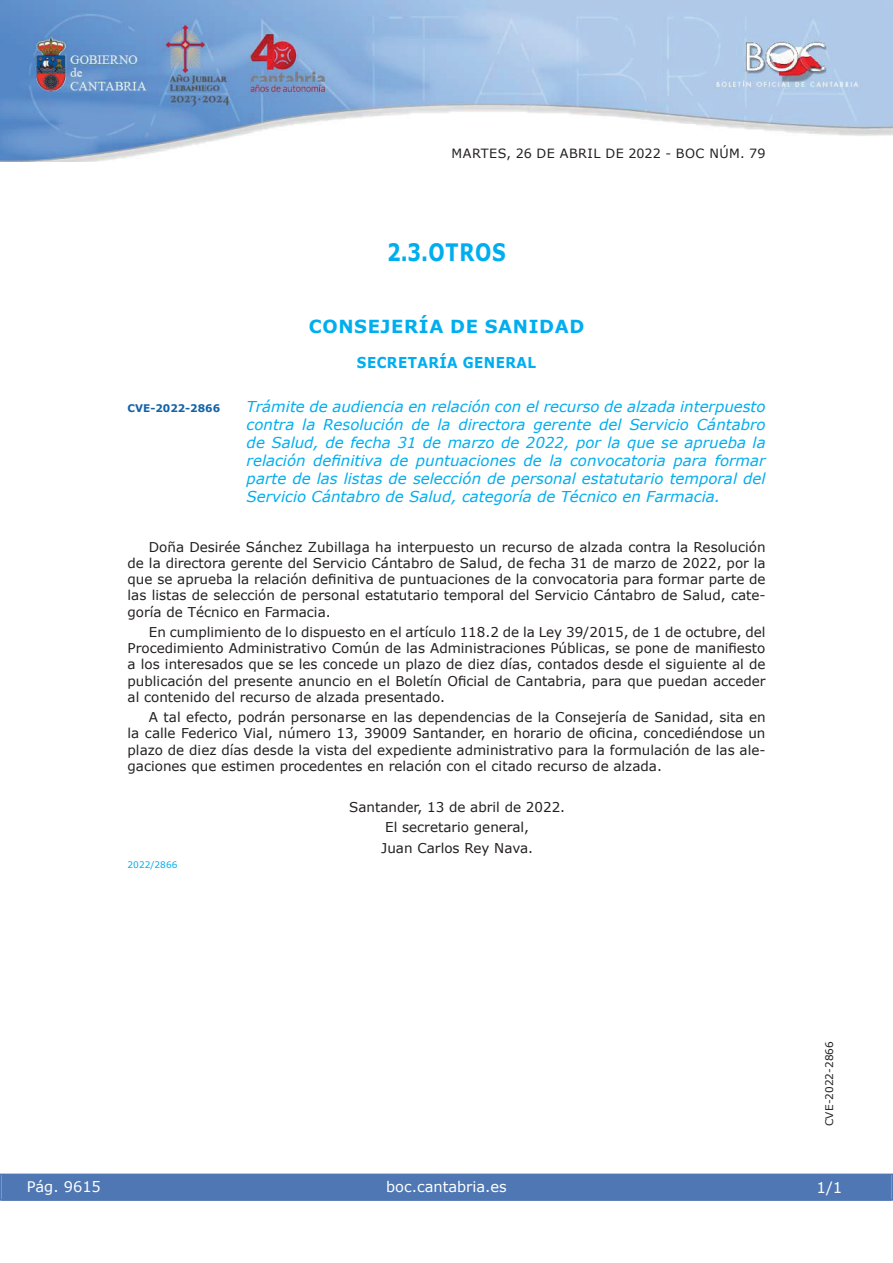
<style>
.page{position:relative;width:893px;height:1263px;background:#fff}
.page>*{position:absolute;margin:0;border:0;box-sizing:border-box;transform-origin:0 0}
.t1{font:700 24px "Verdana";letter-spacing:.035em;color:#00aeef;scale:.8 1}
.t2{font:700 18px "Verdana";letter-spacing:.035em;color:#00aeef}
.t3{font:italic 15px/18px "Verdana";color:#00aeef;text-align:justify}
.t4{font:700 15px "Verdana";letter-spacing:.035em;color:#00aeef;scale:.9 1}
.t5{font:15px "Verdana";color:#fff}
.t6{font:14.55px "Verdana";color:#fff}
.t7{font:13.5px/16.2px "Verdana";color:#231f20;text-align:justify}
.t8{font:12.75px "Verdana";letter-spacing:.035em;color:#231f20}
.t9{font:10.5px "Verdana";color:#231f20}
.t10{font:700 10.5px "Verdana";color:#1263a9}
.t11{font:9px "Verdana";color:#00aeef}
</style>
<div class="page">
<img style="left:0;top:0;width:893px;height:161px">
<div style="left:1px;top:1174px;width:890px;height:27px;background:#4f77b3"></div>
<div style="left:0;top:1174px;width:893px;height:27px;border:1px solid #4f77b3"></div>
<p class="t8" style="left:452px;top:145px;width:315px">MARTES, 26 DE ABRIL DE 2022 - BOC NÚM. 79</p>
<h1 class="t1" style="left:387px;top:237px;width:150px">2.3.OTROS</h1>
<h2 class="t2" style="left:309px;top:315px;width:277px">CONSEJERÍA DE SANIDAD</h2>
<p class="t4" style="left:357px;top:353px;width:201px">SECRETARÍA GENERAL</p>
<p class="t10" style="left:128px;top:401px;width:94px">CVE-2022-2866</p>
<p class="t3" style="left:247px;top:397px;width:520px">Trámite de audiencia en relación con el recurso de alzada interpuesto contra la Resolución de la directora gerente del Servicio Cántabro de Salud, de fecha 31 de marzo de 2022, por la que se aprueba la relación definitiva de puntuaciones de la convocatoria para formar parte de las listas de selección de personal estatutario temporal del Servicio Cántabro de Salud, categoría de Técnico en Farmacia.</p>
<p class="t7" style="left:128px;top:538px;width:640px;text-indent:21px">Doña Desirée Sánchez Zubillaga ha interpuesto un recurso de alzada contra la Resolución de la directora gerente del Servicio Cántabro de Salud, de fecha 31 de marzo de 2022, por la que se aprueba la relación definitiva de puntuaciones de la convocatoria para formar parte de las listas de selección de personal estatutario temporal del Servicio Cántabro de Salud, cate&shy;goría de Técnico en Farmacia.</p>
<p class="t7" style="left:128px;top:624px;width:639px;text-indent:21px">En cumplimiento de lo dispuesto en el artículo 118.2 de la Ley 39/2015, de 1 de octubre, del Procedimiento Administrativo Común de las Administraciones Públicas, se pone de manifiesto a los interesados que se les concede un plazo de diez días, contados desde el siguiente al de publicación del presente anuncio en el Boletín Oficial de Cantabria, para que puedan acceder al contenido del recurso de alzada presentado.</p>
<p class="t7" style="left:128px;top:709px;width:639px;text-indent:21px">A tal efecto, podrán personarse en las dependencias de la Consejería de Sanidad, sita en la calle Federico Vial, número 13, 39009 Santander, en horario de oficina, concediéndose un plazo de diez días desde la vista del expediente administrativo para la formulación de las ale&shy;gaciones que estimen procedentes en relación con el citado recurso de alzada.</p>
<p class="t7" style="left:349px;top:796px;width:217px;line-height:20.4px;text-align:center">Santander, 13 de abril de 2022.<br>El secretario general,<br>Juan Carlos Rey Nava.</p>
<p class="t11" style="left:128px;top:859px;width:51px">2022/2866</p>
<p class="t6" style="left:27px;top:1177px;width:76px">Pág. 9615</p>
<p class="t6" style="left:386px;top:1178px;width:122px">boc.cantabria.es</p>
<p class="t9" style="left:823px;top:1126px;width:87px;rotate:-90deg">CVE-2022-2866</p>
<p class="t5" style="left:816px;top:1178px;width:27px">1/1</p>
</div>
